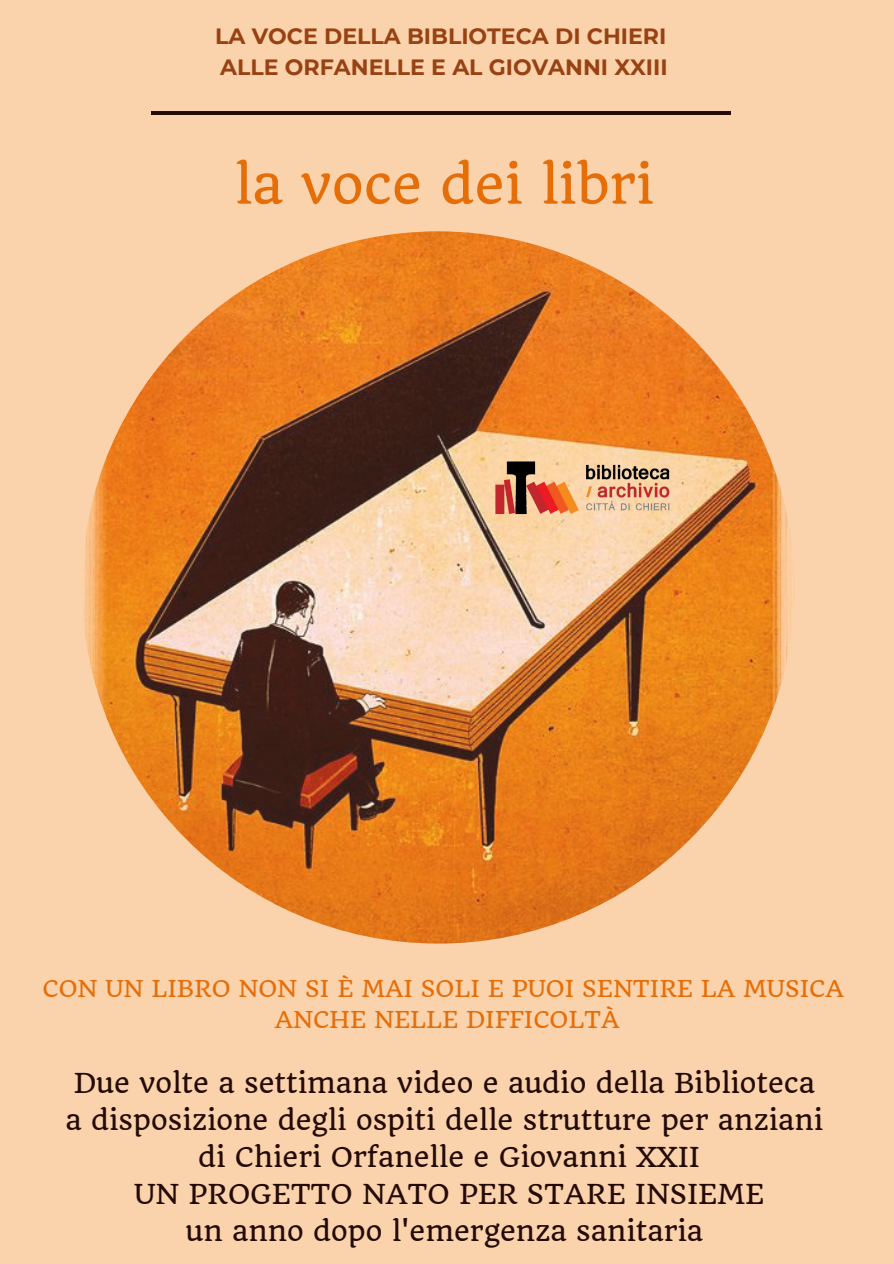
<style>
.page{position:relative;width:894px;height:1264px;background:#fff}
.page>*{position:absolute;margin:0;border:0;box-sizing:border-box;transform-origin:0 0}
.t1{font:51.15px "Quando";color:#e56e09}
.t2{font:26.85px "Quando";color:#240b07}
.t3{font:22.65px "Quando";color:#e56e09}
.t4{font:700 22.05px "Montserrat";color:#984213}
</style>
<div class="page">
<div style="left:0;top:0;width:893px;height:1263px;background:#fad3ac"></div>
<img style="left:82px;top:231px;width:712px;height:712px;border-radius:50%">
<hr style="left:151px;top:112px;width:579px;height:3px;background:#240b07">
<img style="left:487px;top:454px;width:189px;height:65px">
<p class="t4" style="left:215px;top:22px;width:452px">LA VOCE DELLA BIBLIOTECA DI CHIERI</p>
<p class="t4" style="left:220px;top:53px;width:449px">ALLE ORFANELLE E AL GIOVANNI XXIII</p>
<p class="t1" style="left:234px;top:153px;width:421px">la voce dei libri</p>
<p class="t3" style="left:43px;top:974px;width:802px">CON UN LIBRO NON SI È MAI SOLI E PUOI SENTIRE LA MUSICA</p>
<p class="t3" style="left:275px;top:1005px;width:346px">ANCHE NELLE DIFFICOLTÀ</p>
<p class="t2" style="left:74px;top:1066px;width:742px">Due volte a settimana video e audio della Biblioteca</p>
<p class="t2" style="left:65px;top:1103px;width:759px">a disposizione degli ospiti delle strutture per anziani</p>
<p class="t2" style="left:198px;top:1140px;width:503px">di Chieri Orfanelle e Giovanni XXII</p>
<p class="t2" style="left:134px;top:1177px;width:631px">UN PROGETTO NATO PER STARE INSIEME</p>
<p class="t2" style="left:185px;top:1214px;width:519px">un anno dopo l'emergenza sanitaria</p>
</div>
